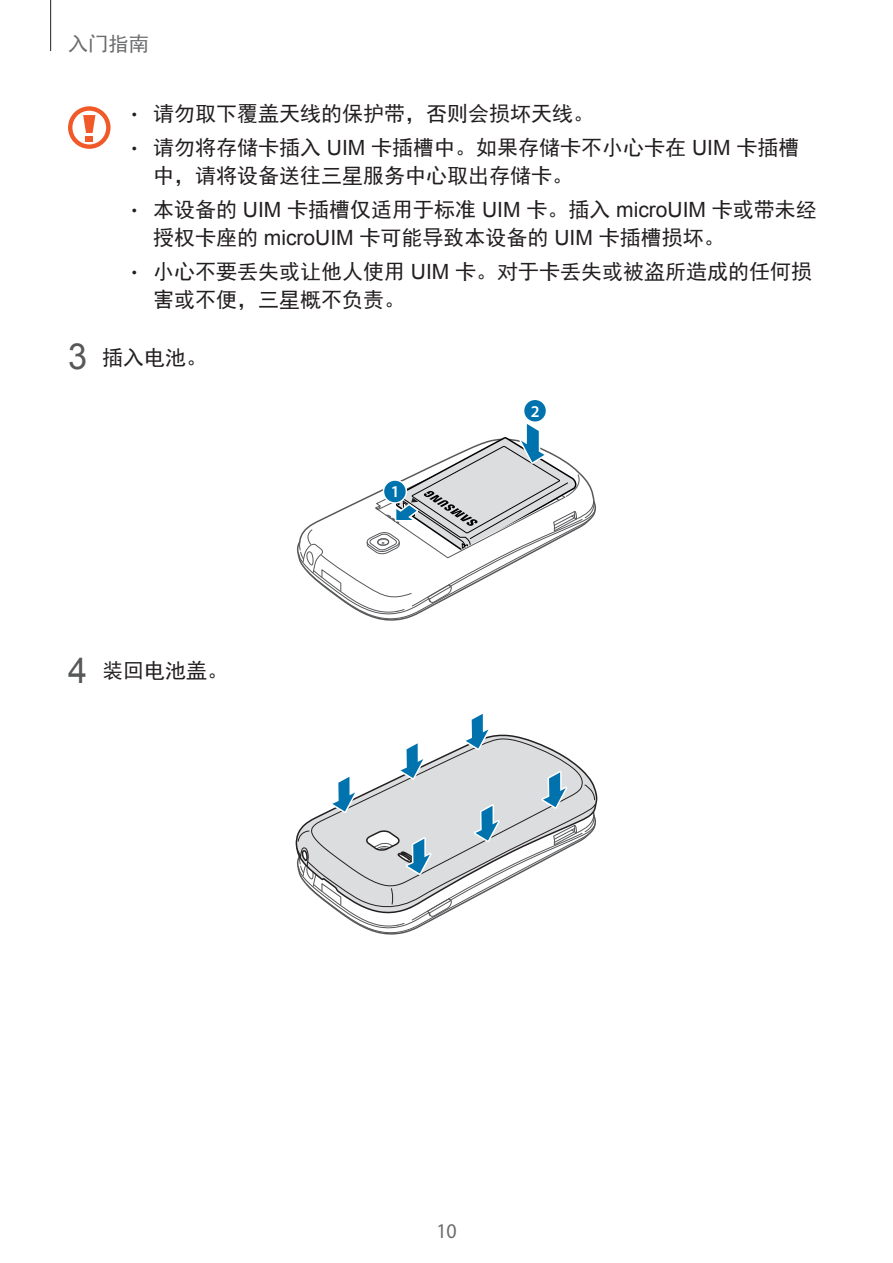
<style>
.page{position:relative;width:893px;height:1263px;background:#fff}
.page>*{position:absolute;margin:0;border:0;box-sizing:border-box;transform-origin:0 0}
.t1{font:21px/27.8px "Sim Hei";color:#231f20}
.t2{font:21px "Myriad Pro";color:#6c6d70;scale:.95 1}
.t3{font:20.25px "Sim Hei";color:#6c6d70}
.t4{font:600 16.5px "Myriad Pro";color:#fff}
.s1{font-family:"Myriad Pro";font-weight:300}
.s2{font-family:"Arial"}
.s3{font-family:"Arial";font-size:36px;color:#57585a}
</style>
<div class="page">
<hr style="left:50px;top:0;width:1px;height:51px;background:#231f20">
<svg style="left:68px;top:106px;width:43px;height:43px"></svg>
<svg style="left:297px;top:400px;width:299px;height:221px"></svg>
<svg style="left:296px;top:713px;width:300px;height:221px"></svg>
<p class="t3" style="left:68px;top:33px;width:82px">入门指南</p>
<p class="t1" style="left:132px;top:100px;width:464px"><span class="s1">•</span> 请勿取下覆盖天线的保护带，否则会损坏天线。</p>
<p class="t1" style="left:153px;top:134px;width:648px;text-indent:-21px"><span class="s1">•</span> 请勿将存储卡插入 <span class="s2">UIM</span> 卡插槽中。如果存储卡不小心卡在 <span class="s2">UIM</span> 卡插槽中，请将设备送往三星服务中心取出存储卡。</p>
<p class="t1" style="left:153px;top:196px;width:665px;text-indent:-21px"><span class="s1">•</span> 本设备的 <span class="s2">UIM</span> 卡插槽仅适用于标准 <span class="s2">UIM</span> 卡。插入 <span class="s2">microUIM</span> 卡或带未经授权卡座的 <span class="s2">microUIM</span> 卡可能导致本设备的 <span class="s2">UIM</span> 卡插槽损坏。</p>
<p class="t1" style="left:153px;top:258px;width:661px;text-indent:-21px"><span class="s1">•</span> 小心不要丢失或让他人使用 <span class="s2">UIM</span> 卡。对于卡丢失或被盗所造成的任何损害或不便，三星概不负责。</p>
<p class="t1" style="left:68px;top:343px;width:141px"><span class="s3">3</span> 插入电池。</p>
<p class="t4" style="left:531px;top:400px;width:10px">2</p>
<p class="t1" style="left:68px;top:657px;width:162px"><span class="s3">4</span> 装回电池盖。</p>
<p class="t4" style="left:391px;top:481px;width:10px">1</p>
<p class="t2" style="left:436px;top:1218px;width:23px">10</p>
</div>
